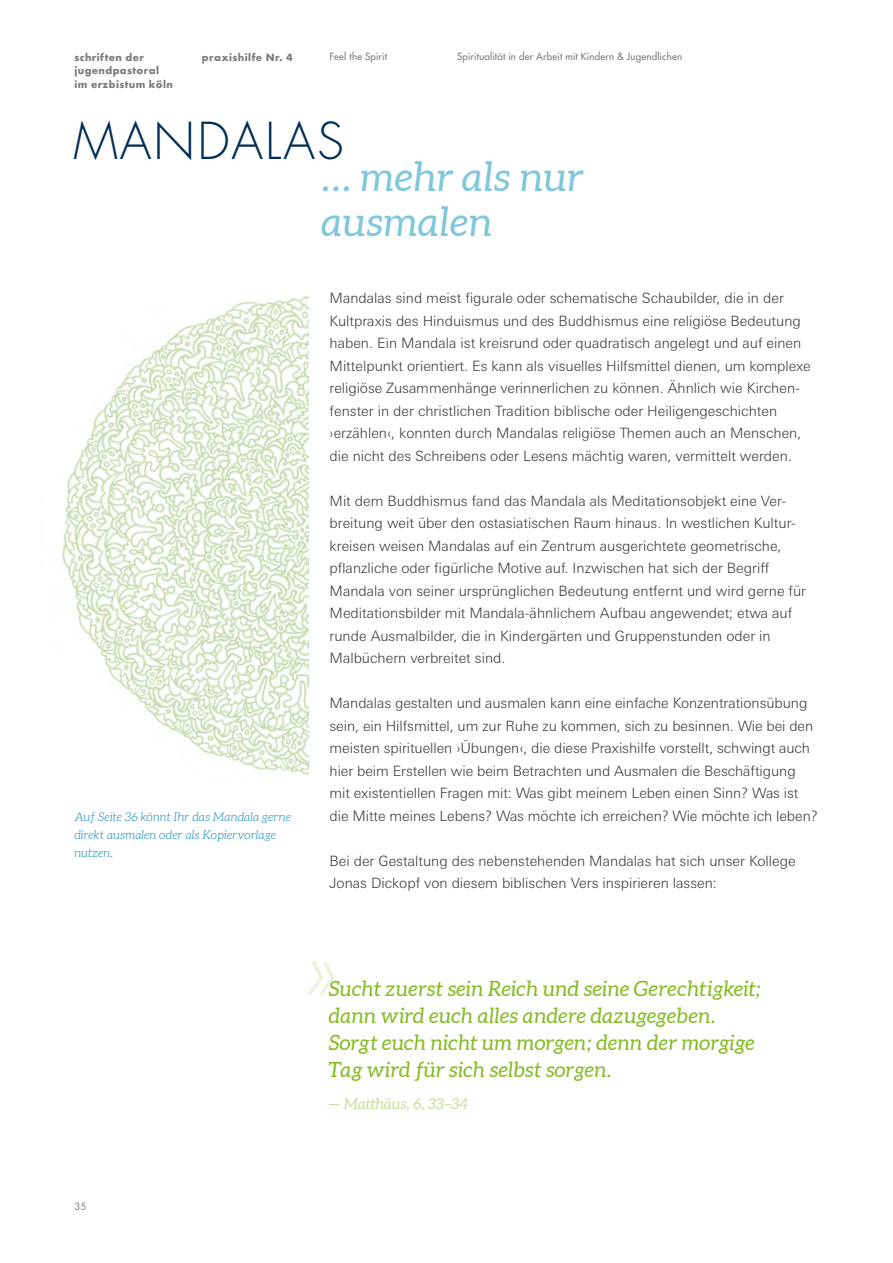
<style>
.page{position:relative;width:893px;height:1263px;background:#fff}
.page>*{position:absolute;margin:0;border:0;box-sizing:border-box;transform-origin:0 0}
.Body{font:300 49.5px "Futura";letter-spacing:.04em;color:#002e55}
.Body-2{font:italic 40.5px/45px "Aleo";letter-spacing:.01em;color:#80c7dc}
.Zitat{font:italic 21px/27px "Aleo";letter-spacing:.01em;color:#85bc22}
.Zitat-2{font:italic 15px "Aleo";color:#c9dd9a}
.Body-3{font:300 14.25px/22.5px "Linotype Univers Basic";color:#3b3b3a}
.Body-4{font:italic 300 12px/18px "Aleo";letter-spacing:.015em;color:#0080b5}
.t1{font:9.75px "Futura";letter-spacing:.02em;color:#7b7b7a}
.t2{font:700 9.75px/13.5px "Futura";letter-spacing:.045em;color:#7b7b7a}
.t3{font:9.75px "Futura";color:#7b7b7a}
</style>
<div class="page">
<img style="left:62px;top:296px;width:246px;height:479px">
<svg style="left:308px;top:961px;width:27px;height:34px"></svg>
<p class="t2" style="left:74px;top:50px;width:100px">schriften der jugendpastoral im erzbistum köln</p>
<p class="t2" style="left:202px;top:50px;width:92px">praxishilfe Nr. 4</p>
<p class="t1" style="left:330px;top:50px;width:59px">Feel the Spirit</p>
<p class="t1" style="left:457px;top:50px;width:226px">Spiritualität in der Arbeit mit Kindern &amp; Jugendlichen</p>
<p class="Body" style="left:74px;top:109px;width:272px">MANDALAS</p>
<p class="Body-2" style="left:321px;top:153px;width:263px">… mehr als nur ausmalen</p>
<p class="Body-4" style="left:74px;top:807px;width:218px">Auf Seite 36 könnt Ihr das Mandala gerne direkt ausmalen oder als Kopiervorlage nutzen.</p>
<p class="t3" style="left:74px;top:1200px;width:13px">35</p>
<p class="Body-3" style="left:330px;top:287px;width:483px">Mandalas sind meist figurale oder schematische Schaubilder, die in der Kultpraxis des Hinduismus und des Buddhismus eine religiöse Bedeutung haben. Ein Mandala ist kreisrund oder quadratisch angelegt und auf einen Mittelpunkt orientiert. Es kann als visuelles Hilfsmittel dienen, um komplexe religiöse Zusammenhänge verinnerlichen zu können. Ähnlich wie Kirchen&shy;fenster in der christlichen Tradition biblische oder Heiligengeschichten ›erzählen‹, konnten durch Mandalas religiöse Themen auch an Menschen, die nicht des Schreibens oder Lesens mächtig waren, vermittelt werden.</p>
<p class="Body-3" style="left:330px;top:489px;width:478px">Mit dem Buddhismus fand das Mandala als Meditationsobjekt eine Ver&shy;breitung weit über den ostasiatischen Raum hinaus. In westlichen Kultur&shy;kreisen weisen Mandalas auf ein Zentrum ausgerichtete geometrische, pflanzliche oder figürliche Motive auf. Inzwischen hat sich der Begriff Mandala von seiner ursprünglichen Bedeutung entfernt und wird gerne für Meditationsbilder mit Mandala-ähnlichem Aufbau angewendet; etwa auf runde Ausmalbilder, die in Kindergärten und Gruppenstunden oder in Malbüchern verbreitet sind.</p>
<p class="Body-3" style="left:330px;top:692px;width:490px">Mandalas gestalten und ausmalen kann eine einfache Konzentrationsübung sein, ein Hilfsmittel, um zur Ruhe zu kommen, sich zu besinnen. Wie bei den meisten spirituellen ›Übungen‹, die diese Praxishilfe vorstellt, schwingt auch hier beim Erstellen wie beim Betrachten und Ausmalen die Beschäftigung mit existentiellen Fragen mit: Was gibt meinem Leben einen Sinn? Was ist die Mitte meines Lebens? Was möchte ich erreichen? Wie möchte ich leben?</p>
<p class="Body-3" style="left:330px;top:849px;width:468px">Bei der Gestaltung des nebenstehenden Mandalas hat sich unser Kollege<br>Jonas Dickopf von diesem biblischen Vers inspirieren lassen:</p>
<p class="Zitat" style="left:329px;top:975px;width:434px">Sucht zuerst sein Reich und seine Gerechtigkeit; dann wird euch alles andere dazugegeben.<br>Sorgt euch nicht um morgen; denn der morgige Tag wird für sich selbst sorgen.</p>
<p class="Zitat-2" style="left:329px;top:1095px;width:140px">— Matthäus, 6, 33–34</p>
</div>
